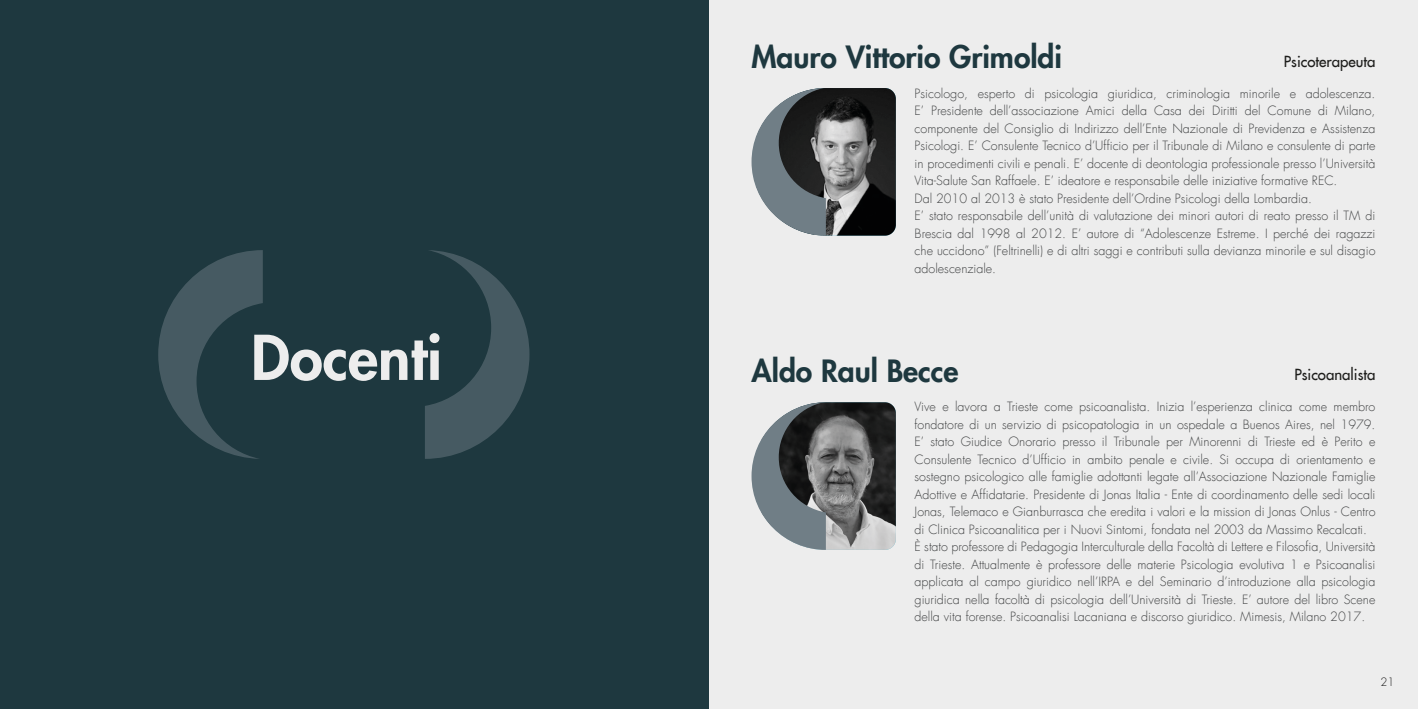
<style>
.page{position:relative;width:1418px;height:709px;background:#fff}
.page>*{position:absolute;margin:0;border:0;box-sizing:border-box;transform-origin:0 0}
.Heading_1_-_Align_Ri{font:800 60px "Futura LT";color:#ededed}
.Heading_1_-_All_Caps{font:800 30px "Futura LT";color:#1e383f}
.Subheading_1_-_Align{font:15px "Futura LT";color:#1d1d1b}
.Body_-_Justified{font:300 12.5px/17.5px "Futura LT";color:#434546;text-align:justify}
.t1{font:300 11.25px "Futura LT";color:#1a1a1a}
</style>
<div class="page">
<div style="left:0;top:0;width:1417px;height:709px;background:#ededed"></div>
<div style="left:0;top:0;width:709px;height:709px;background:#1e383f"></div>
<svg style="left:751px;top:88px;width:144px;height:148px;background:#626567"></svg>
<svg style="left:158px;top:250px;width:105px;height:209px"></svg>
<svg style="left:425px;top:250px;width:104px;height:209px"></svg>
<svg style="left:751px;top:402px;width:144px;height:148px;background:#717476"></svg>
<p class="Heading_1_-_Align_Ri" style="left:251px;top:318px;width:192px">Docenti</p>
<p class="Heading_1_-_All_Caps" style="left:751px;top:37px;width:312px">Mauro Vittorio Grimoldi</p>
<p class="Subheading_1_-_Align" style="left:1283px;top:51px;width:93px">Psicoterapeuta</p>
<p class="Body_-_Justified" style="left:914px;top:85px;width:462px">Psicologo, esperto di psicologia giuridica, criminologia minorile e adolescenza.<br>E’ Presidente dell’associazione Amici della Casa dei Diritti del Comune di Milano, componente del Consiglio di Indirizzo dell’Ente Nazionale di Previdenza e Assistenza Psicologi. E’ Consulente Tecnico d’Ufficio per il Tribunale di Milano e consulente di parte in procedimenti civili e penali. E’ docente di deontologia professionale presso l’Università Vita-Salute San Raffaele. E’ ideatore e responsabile delle iniziative formative REC.</p>
<p class="Body_-_Justified" style="left:914px;top:190px;width:399px">Dal 2010 al 2013 è stato Presidente dell’Ordine Psicologi della Lombardia.</p>
<p class="Body_-_Justified" style="left:914px;top:207px;width:462px">E’ stato responsabile dell’unità di valutazione dei minori autori di reato presso il TM di Brescia dal 1998 al 2012. E’ autore di “Adolescenze Estreme. I perché dei ragazzi che uccidono” (Feltrinelli) e di altri saggi e contributi sulla devianza minorile e sul disagio adolescenziale.</p>
<p class="Heading_1_-_All_Caps" style="left:751px;top:350px;width:208px">Aldo Raul Becce</p>
<p class="Subheading_1_-_Align" style="left:1294px;top:365px;width:83px">Psicoanalista</p>
<p class="Body_-_Justified" style="left:914px;top:398px;width:462px">Vive e lavora a Trieste come psicoanalista. Inizia l’esperienza clinica come membro fondatore di un servizio di psicopatologia in un ospedale a Buenos Aires, nel 1979.<br>E’ stato Giudice Onorario presso il Tribunale per Minorenni di Trieste ed è Perito e Consulente Tecnico d’Ufficio in ambito penale e civile. Si occupa di orientamento e sostegno psicologico alle famiglie adottanti legate all’Associazione Nazionale Famiglie Adottive e Affidatarie. Presidente di Jonas Italia - Ente di coordinamento delle sedi locali Jonas, Telemaco e Gianburrasca che eredita i valori e la mission di Jonas Onlus - Centro di Clinica Psicoanalitica per i Nuovi Sintomi, fondata nel 2003 da Massimo Recalcati.</p>
<p class="Body_-_Justified" style="left:914px;top:538px;width:462px">È stato professore di Pedagogia Interculturale della Facoltà di Lettere e Filosofia, Università di Trieste. Attualmente è professore delle materie Psicologia evolutiva 1 e Psicoanalisi applicata al campo giuridico nell’IRPA e del Seminario d’introduzione alla psicologia giuridica nella facoltà di psicologia dell’Università di Trieste. E’ autore del libro Scene della vita forense. Psicoanalisi Lacaniana e discorso giuridico. Mimesis, Milano 2017.</p>
<p class="t1" style="left:1380px;top:675px;width:15px">21</p>
</div>
